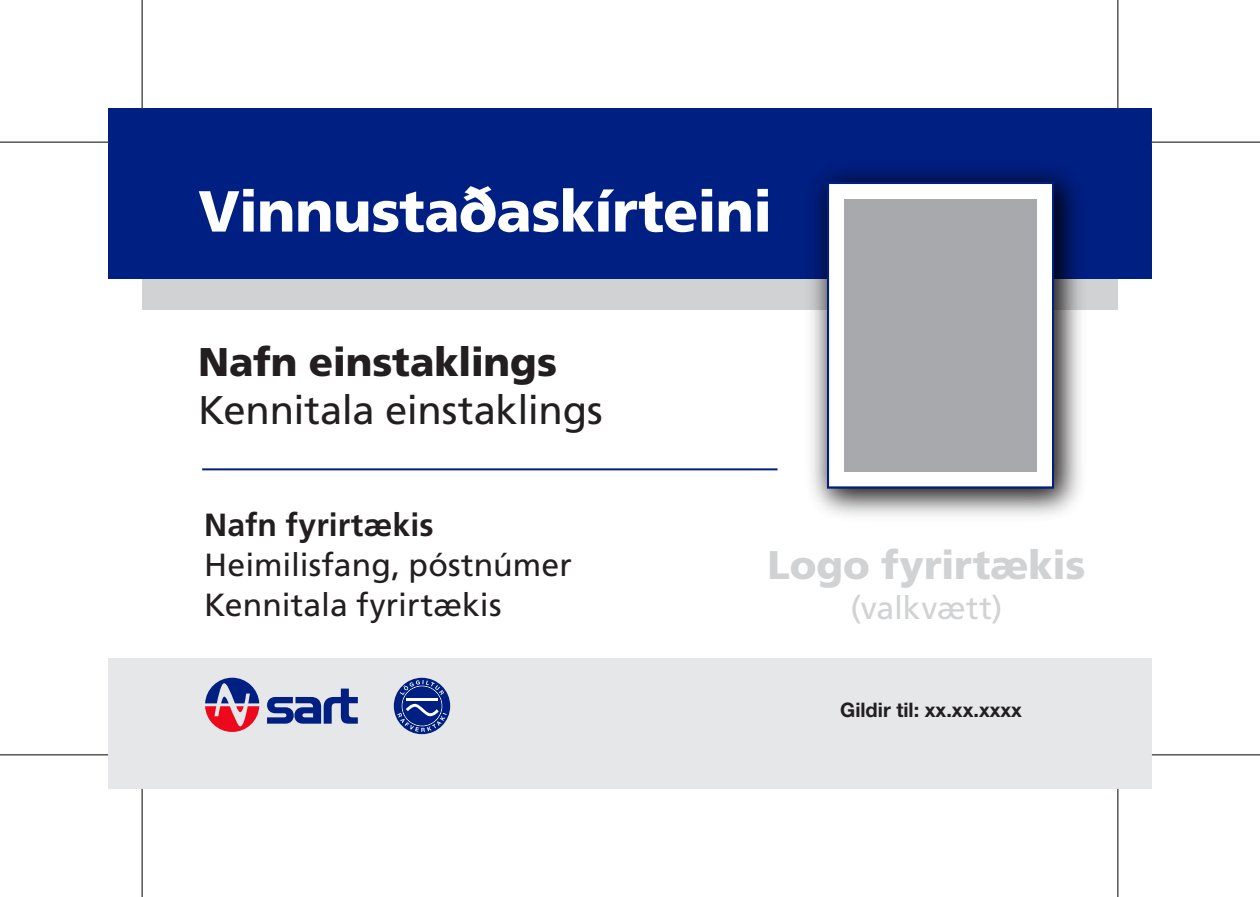
<style>
.page{position:relative;width:1260px;height:897px;background:#fff}
.page>*{position:absolute;margin:0;border:0;box-sizing:border-box;transform-origin:0 0}
.t1{font:900 57.6px "Frutiger";letter-spacing:-.015em;color:#fff}
.t2{font:40px "Frutiger";letter-spacing:-.01em;color:#231f20}
.t3{font:900 40px "Frutiger";letter-spacing:-.01em;color:#231f20}
.t4{font:900 40px "Frutiger";color:#d1d2d4}
.t5{font:32px/40px "Frutiger";letter-spacing:.005em;color:#231f20}
.t6{font:700 32px "Frutiger";letter-spacing:.005em;color:#231f20}
.t7{font:32px "Frutiger";letter-spacing:-.005em;color:#d1d2d4}
.t8{font:700 20px "Helvetica Neue";color:#231f20}
</style>
<div class="page">
<hr style="left:202px;top:468px;width:575px;height:2px;background:#001f82">
<div style="left:142px;top:158px;width:975px;height:151px;background:#d1d2d4"></div>
<div style="left:108px;top:108px;width:1043px;height:170px;background:#001f82"></div>
<div style="left:108px;top:658px;width:1043px;height:130px;background:#e6e7e9"></div>
<svg style="left:267px;top:688px;width:91px;height:35px"></svg>
<svg style="left:205px;top:677px;width:54px;height:55px"></svg>
<svg style="left:394px;top:677px;width:56px;height:57px"></svg>
<svg style="left:397px;top:680px;width:49px;height:51px;background:#4157a0"></svg>
<img style="left:798px;top:170px;width:296px;height:346px">
<svg style="left:827px;top:182px;width:226px;height:306px"></svg>
<div style="left:844px;top:199px;width:192px;height:272px;background:#a8a9ad"></div>
<svg style="left:0;top:755px;width:108px;height:1px"></svg>
<svg style="left:1151px;top:752px;width:108px;height:5px"></svg>
<div style="left:1115px;top:0;width:5px;height:108px;background:#9c9c9c"></div>
<div style="left:1115px;top:788px;width:5px;height:108px;background:#9c9c9c"></div>
<hr style="left:0;top:141px;width:108px;height:2px;background:#000">
<hr style="left:1151px;top:141px;width:108px;height:2px;background:#000">
<hr style="left:0;top:754px;width:108px;height:1px;background:#000">
<hr style="left:1151px;top:754px;width:108px;height:1px;background:#000">
<hr style="left:141px;top:0;width:2px;height:108px;background:#000">
<hr style="left:141px;top:788px;width:2px;height:108px;background:#000">
<hr style="left:1116px;top:0;width:2px;height:108px;background:#000">
<hr style="left:1116px;top:788px;width:2px;height:108px;background:#000">
<h1 class="t1" style="left:198px;top:176px;width:575px">Vinnustaðaskírteini</h1>
<p class="t3" style="left:198px;top:338px;width:360px">Nafn einstaklings</p>
<p class="t2" style="left:198px;top:387px;width:406px">Kennitala einstaklings</p>
<p class="t6" style="left:204px;top:506px;width:231px">Nafn fyrirtækis</p>
<p class="t5" style="left:204px;top:545px;width:369px">Heimilisfang, póstnúmer<br>Kennitala fyrirtækis</p>
<p class="t4" style="left:767px;top:540px;width:319px">Logo fyrirtækis</p>
<p class="t7" style="left:850px;top:589px;width:153px">(valkvætt)</p>
<p class="t8" style="left:840px;top:697px;width:183px">Gildir til: xx.xx.xxxx</p>
</div>
